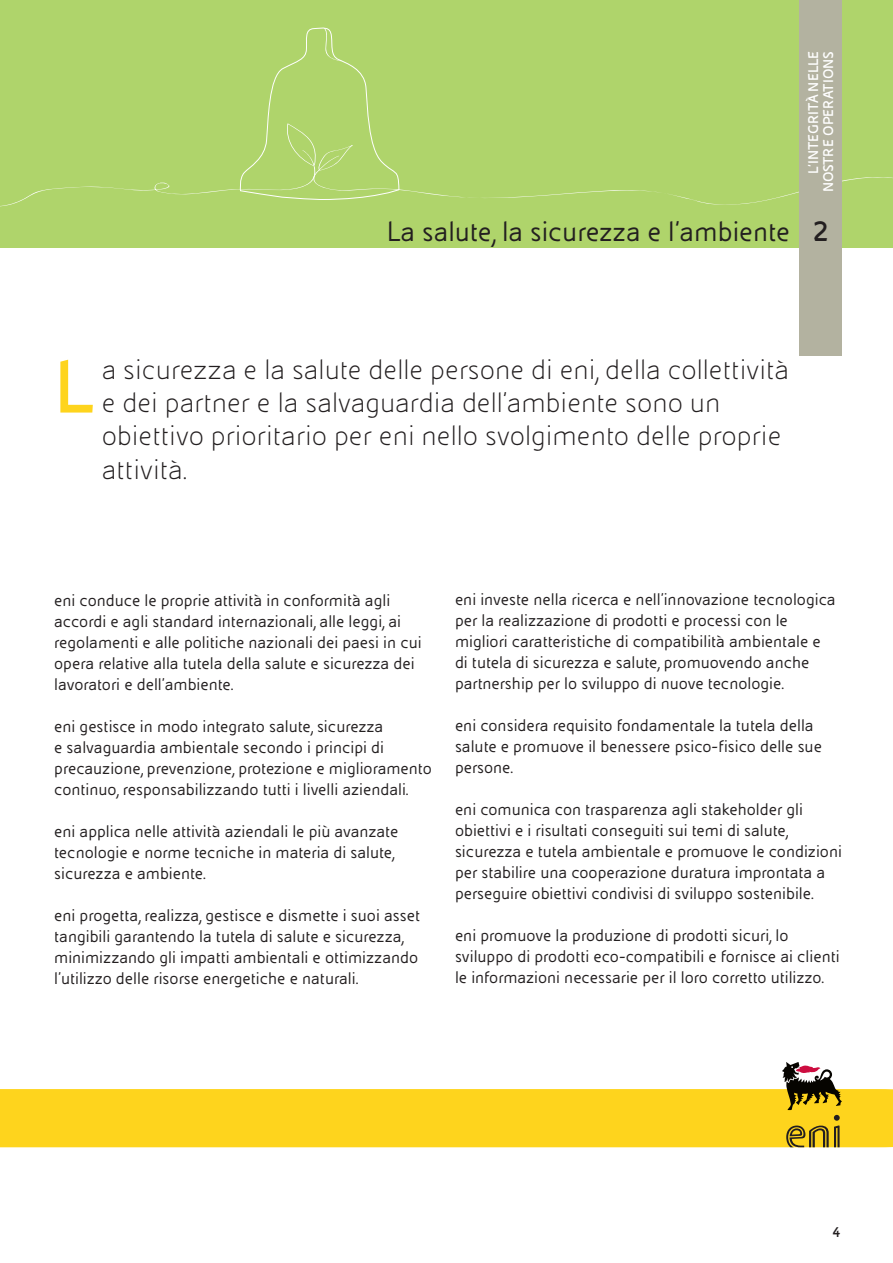
<style>
.page{position:relative;width:893px;height:1263px;background:#fff}
.page>*{position:absolute;margin:0;border:0;box-sizing:border-box;transform-origin:0 0}
.Poli_Capolettera{font:700 79.8px "Eni Tab";color:#fed41d}
.Poli_Cappello{font:300 30px/33px "Eni Tab";color:#231f20}
.Poli_Titoletto{font:30px "Eni Tab Reg";color:#231f20}
.Poli_numero_titolett{font:700 30px "Eni Tab";color:#231f20}
.Poli_corrente{font:18px/21px "Eni Tab Reg";color:#231f20}
.Poli_Testo_fisso_ban{font:700 15px/15px "Eni Tab";color:#fff;text-align:right}
.t1{font:700 15px "Eni Tab";color:#231f20}
</style>
<div class="page">
<div style="left:0;top:1089px;width:893px;height:58px;background:#fed41d"></div>
<svg style="left:782px;top:1062px;width:60px;height:85px;background:#ae943c"></svg>
<div style="left:0;top:0;width:893px;height:247px;background:#afd46b"></div>
<svg style="left:0;top:26px;width:893px;height:184px"></svg>
<div style="left:800px;top:0;width:42px;height:355px;background:#b3b2a0"></div>
<p class="Poli_Titoletto" style="left:387px;top:216px;width:405px">La salute, la sicurezza e l’ambiente</p>
<p class="Poli_Testo_fisso_ban" style="left:806px;top:192px;width:143px;rotate:-90deg">L’INTEGRITÀ NELLE<br>NOSTRE OPERATIONS</p>
<p class="Poli_numero_titolett" style="left:812px;top:216px;width:18px">2</p>
<p class="Poli_Capolettera" style="left:54px;top:346px;width:41px">L</p>
<p class="Poli_Cappello" style="left:102px;top:354px;width:689px">a sicurezza e la salute delle persone di eni, della collettività e dei partner e la salvaguardia dell’ambiente sono un obiettivo prioritario per eni nello svolgimento delle proprie attività.</p>
<p class="Poli_corrente" style="left:54px;top:590px;width:369px">eni conduce le proprie attività in conformità agli accordi e agli standard internazionali, alle leggi, ai regolamenti e alle politiche nazionali dei paesi in cui opera relative alla tutela della salute e sicurezza dei lavoratori e dell’ambiente.</p>
<p class="Poli_corrente" style="left:54px;top:716px;width:379px">eni gestisce in modo integrato salute, sicurezza<br>e salvaguardia ambientale secondo i principi di precauzione, prevenzione, protezione e miglioramento continuo, responsabilizzando tutti i livelli aziendali.</p>
<p class="Poli_corrente" style="left:54px;top:821px;width:346px">eni applica nelle attività aziendali le più avanzate tecnologie e norme tecniche in materia di salute, sicurezza e ambiente.</p>
<p class="Poli_corrente" style="left:54px;top:905px;width:367px">eni progetta, realizza, gestisce e dismette i suoi asset tangibili garantendo la tutela di salute e sicurezza, minimizzando gli impatti ambientali e ottimizzando l’utilizzo delle risorse energetiche e naturali.</p>
<p class="Poli_corrente" style="left:455px;top:589px;width:382px">eni investe nella ricerca e nell’innovazione tecnologica per la realizzazione di prodotti e processi con le migliori caratteristiche di compatibilità ambientale e di tutela di sicurezza e salute, promuovendo anche partnership per lo sviluppo di nuove tecnologie.</p>
<p class="Poli_corrente" style="left:455px;top:715px;width:368px">eni considera requisito fondamentale la tutela della salute e promuove il benessere psico-fisico delle sue persone.</p>
<p class="Poli_corrente" style="left:455px;top:799px;width:388px">eni comunica con trasparenza agli stakeholder gli obiettivi e i risultati conseguiti sui temi di salute, sicurezza e tutela ambientale e promuove le condizioni per stabilire una cooperazione duratura improntata a perseguire obiettivi condivisi di sviluppo sostenibile.</p>
<p class="Poli_corrente" style="left:455px;top:925px;width:386px">eni promuove la produzione di prodotti sicuri, lo sviluppo di prodotti eco-compatibili e fornisce ai clienti le informazioni necessarie per il loro corretto utilizzo.</p>
<p class="t1" style="left:832px;top:1224px;width:10px">4</p>
</div>
